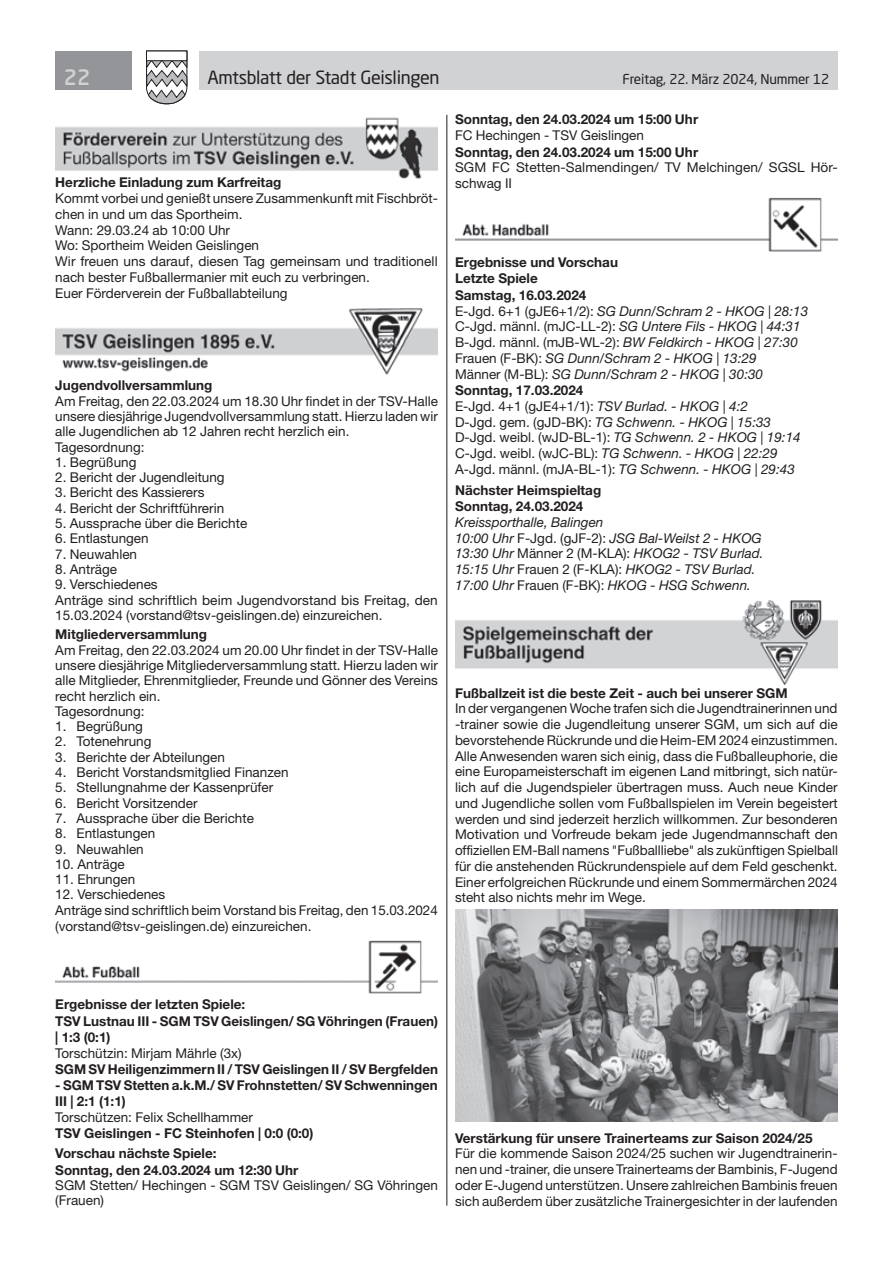
<style>
.page{position:relative;width:893px;height:1263px;background:#fff}
.page>*{position:absolute;margin:0;border:0;box-sizing:border-box;transform-origin:0 0}
.t1{font:500 21px "Neo Sans Std";color:#d1d2d4}
.t2{font:18px "Neo Sans Std";letter-spacing:-.02em;color:#231f20}
.t3{font:13.5px/15.8px "Helvetica Neue LT Std";color:#231f20}
.t4{font:italic 13.5px/15.9px "Helvetica Neue LT Std";color:#231f20}
.t5{font:700 13.5px/16.4px "Helvetica Neue LT Std";color:#231f20}
.t6{font:13.5px "Neo Sans Std";letter-spacing:-.015em;color:#231f20}
.s1{font-weight:700;font-style:normal}
.s2{font-style:normal}
</style>
<div class="page">
<div style="left:199px;top:51px;width:639px;height:38px;background:#d1d2d4"></div>
<div style="left:55px;top:51px;width:77px;height:38px;background:#939598"></div>
<svg style="left:146px;top:50px;width:42px;height:55px"></svg>
<div style="left:146px;top:51px;width:41px;height:10px;background:#fff;border:1px solid #231f20"></div>
<hr style="left:446px;top:115px;width:1px;height:1090px;background:#231f20">
<img style="left:55px;top:117px;width:383px;height:62px">
<img style="left:55px;top:308px;width:383px;height:67px">
<img style="left:55px;top:940px;width:383px;height:54px">
<img style="left:455px;top:198px;width:383px;height:53px">
<img style="left:455px;top:600px;width:383px;height:85px">
<img style="left:455px;top:910px;width:383px;height:212px">
<h1 class="t1" style="left:64px;top:64px;width:28px">22</h1>
<h2 class="t2" style="left:207px;top:66px;width:234px">Amtsblatt der Stadt Geislingen</h2>
<p class="t6" style="left:622px;top:71px;width:208px">Freitag, 22. März 2024, Nummer 12</p>
<p class="t5" style="left:55px;top:174px;width:228px">Herzliche Einladung zum Karfreitag</p>
<p class="t3" style="left:55px;top:190px;width:384px">Kommt vorbei und genießt unsere Zusammenkunft mit Fischbröt&shy;chen in und um das Sportheim.<br>Wann: 29.03.24 ab 10:00 Uhr<br>Wo: Sportheim Weiden Geislingen<br>Wir freuen uns darauf, diesen Tag gemeinsam und traditionell nach bester Fußballermanier mit euch zu verbringen.<br>Euer Förderverein der Fußballabteilung</p>
<p class="t5" style="left:55px;top:377px;width:159px">Jugendvollversammlung</p>
<p class="t3" style="left:55px;top:393px;width:384px;line-height:15.3px">Am Freitag, den 22.03.2024 um 18.30 Uhr findet in der TSV-Halle unsere diesjährige Jugendvollversammlung statt. Hierzu laden wir alle Jugendlichen ab 12 Jahren recht herzlich ein.<br>Tagesordnung:</p>
<p class="t3" style="left:55px;top:454px;width:83px">1. Begrüßung</p>
<p class="t3" style="left:55px;top:469px;width:171px">2. Bericht der Jugendleitung</p>
<p class="t3" style="left:55px;top:484px;width:151px">3. Bericht des Kassierers</p>
<p class="t3" style="left:55px;top:500px;width:170px">4. Bericht der Schriftführerin</p>
<p class="t3" style="left:55px;top:515px;width:194px">5. Aussprache über die Berichte</p>
<p class="t3" style="left:55px;top:530px;width:95px">6. Entlastungen</p>
<p class="t3" style="left:55px;top:546px;width:83px">7. Neuwahlen</p>
<p class="t3" style="left:55px;top:561px;width:63px">8. Anträge</p>
<p class="t3" style="left:55px;top:576px;width:384px;line-height:15.3px">9. Verschiedenes<br>Anträge sind schriftlich beim Jugendvorstand bis Freitag, den<br>15.03.2024 (vorstand@tsv-geislingen.de) einzureichen.</p>
<p class="t5" style="left:55px;top:626px;width:153px">Mitgliederversammlung</p>
<p class="t3" style="left:55px;top:642px;width:384px;line-height:15.3px">Am Freitag, den 22.03.2024 um 20.00 Uhr findet in der TSV-Halle unsere diesjährige Mitgliederversammlung statt. Hierzu laden wir alle Mitglieder, Ehrenmitglieder, Freunde und Gönner des Vereins recht herzlich ein.<br>Tagesordnung:</p>
<p class="t3" style="left:55px;top:718px;width:89px">1. Begrüßung</p>
<p class="t3" style="left:55px;top:734px;width:98px">2. Totenehrung</p>
<p class="t3" style="left:55px;top:749px;width:171px">3. Berichte der Abteilungen</p>
<p class="t3" style="left:55px;top:764px;width:235px">4. Bericht Vorstandsmitglied Finanzen</p>
<p class="t3" style="left:55px;top:779px;width:220px">5. Stellungnahme der Kassenprüfer</p>
<p class="t3" style="left:55px;top:795px;width:144px">6. Bericht Vorsitzender</p>
<p class="t3" style="left:55px;top:810px;width:200px">7. Aussprache über die Berichte</p>
<p class="t3" style="left:55px;top:825px;width:102px">8. Entlastungen</p>
<p class="t3" style="left:55px;top:841px;width:90px">9. Neuwahlen</p>
<p class="t3" style="left:55px;top:856px;width:71px">10. Anträge</p>
<p class="t3" style="left:55px;top:871px;width:81px">11. Ehrungen</p>
<p class="t3" style="left:55px;top:887px;width:384px">12. Verschiedenes<br>Anträge sind schriftlich beim Vorstand bis Freitag, den 15.03.2024 (vorstand@tsv-geislingen.de) einzureichen.</p>
<p class="t5" style="left:455px;top:111px;width:245px">Sonntag, den 24.03.2024 um 15:00 Uhr</p>
<p class="t3" style="left:455px;top:127px;width:190px">FC Hechingen - TSV Geislingen</p>
<p class="t5" style="left:455px;top:143px;width:245px">Sonntag, den 24.03.2024 um 15:00 Uhr</p>
<p class="t3" style="left:455px;top:160px;width:384px">SGM FC Stetten-Salmendingen/ TV Melchingen/ SGSL Hör&shy;schwag II</p>
<p class="t4" style="left:455px;top:254px;width:355px"><span class="s1">Ergebnisse und Vorschau<br>Letzte Spiele<br>Samstag, 16.03.2024<br></span><span class="s2">E-Jgd. 6+1 (gJE6+1/2):</span> SG Dunn/Schram 2 - HKOG | 28:13<br><span class="s2">C-Jgd. männl. (mJC-LL-2):</span> SG Untere Fils - HKOG | 44:31<br><span class="s2">B-Jgd. männl. (mJB-WL-2):</span> BW Feldkirch - HKOG | 27:30<br><span class="s2">Frauen (F-BK):</span> SG Dunn/Schram 2 - HKOG | 13:29<br><span class="s2">Männer (M-BL):</span> SG Dunn/Schram 2 - HKOG | 30:30<br><span class="s1">Sonntag, 17.03.2024<br></span><span class="s2">E-Jgd. 4+1 (gJE4+1/1):</span> TSV Burlad. - HKOG | 4:2<br><span class="s2">D-Jgd. gem. (gJD-BK):</span> TG Schwenn. - HKOG | 15:33<br><span class="s2">D-Jgd. weibl. (wJD-BL-1):</span> TG Schwenn. 2 - HKOG | 19:14<br><span class="s2">C-Jgd. weibl. (wJC-BL):</span> TG Schwenn. - HKOG | 22:29<br><span class="s2">A-Jgd. männl. (mJA-BL-1):</span> TG Schwenn. - HKOG | 29:43</p>
<p class="t5" style="left:455px;top:481px;width:148px">Nächster Heimspieltag<br>Sonntag, 24.03.2024</p>
<p class="t4" style="left:455px;top:514px;width:310px">Kreissporthalle, Balingen<br>10:00 Uhr <span class="s2">F-Jgd. (gJF-2):</span> JSG Bal-Weilst 2 - HKOG 13:30 Uhr <span class="s2">Männer 2 (M-KLA):</span> HKOG2 - TSV Burlad.<br>15:15 Uhr <span class="s2">Frauen 2 (F-KLA):</span> HKOG2 - TSV Burlad.<br>17:00 Uhr <span class="s2">Frauen (F-BK):</span> HKOG - HSG Schwenn.</p>
<p class="t5" style="left:455px;top:684px;width:334px">Fußballzeit ist die beste Zeit - auch bei unserer SGM</p>
<p class="t3" style="left:455px;top:700px;width:385px;text-align:justify">In der vergangenen Woche trafen sich die Jugendtrainerinnen und -trainer sowie die Jugendleitung unserer SGM, um sich auf die bevorstehende Rückrunde und die Heim-EM 2024 einzustimmen.<br>Alle Anwesenden waren sich einig, dass die Fußballeuphorie, die eine Europameisterschaft im eigenen Land mitbringt, sich natür&shy;lich auf die Jugendspieler übertragen muss. Auch neue Kinder und Jugendliche sollen vom Fußballspielen im Verein begeistert werden und sind jederzeit herzlich willkommen. Zur besonderen Motivation und Vorfreude bekam jede Jugendmannschaft den offiziellen EM-Ball namens "Fußballliebe" als zukünftigen Spielball für die anstehenden Rückrundenspiele auf dem Feld geschenkt.<br>Einer erfolgreichen Rückrunde und einem Sommermärchen 2024 steht also nichts mehr im Wege.</p>
<p class="t5" style="left:55px;top:996px;width:384px">Ergebnisse der letzten Spiele:<br>TSV Lustnau III - SGM TSV Geislingen/ SG Vöhringen (Frauen) | 1:3 (0:1)</p>
<p class="t3" style="left:55px;top:1045px;width:188px">Torschützin: Mirjam Mährle (3x)</p>
<p class="t5" style="left:55px;top:1060px;width:384px">SGM SV Heiligenzimmern II / TSV Geislingen II / SV Bergfelden</p>
<p class="t5" style="left:55px;top:1077px;width:384px">- SGM TSV Stetten a.k.M./ SV Frohnstetten/ SV Schwenningen<br>III | 2:1 (1:1)</p>
<p class="t3" style="left:55px;top:1109px;width:199px">Torschützen: Felix Schellhammer</p>
<p class="t5" style="left:55px;top:1122px;width:260px;line-height:20.4px">TSV Geislingen - FC Steinhofen | 0:0 (0:0)<br>Vorschau nächste Spiele:</p>
<p class="t5" style="left:55px;top:1161px;width:245px">Sonntag, den 24.03.2024 um 12:30 Uhr</p>
<p class="t3" style="left:55px;top:1177px;width:384px">SGM Stetten/ Hechingen - SGM TSV Geislingen/ SG Vöhringen (Frauen)</p>
<p class="t5" style="left:455px;top:1129px;width:359px">Verstärkung für unsere Trainerteams zur Saison 2024/25</p>
<p class="t3" style="left:455px;top:1145px;width:384px;text-align:justify">Für die kommende Saison 2024/25 suchen wir Jugendtrainerin&shy;nen und -trainer, die unsere Trainerteams der Bambinis, F-Jugend oder E-Jugend unterstützen. Unsere zahlreichen Bambinis freuen sich außerdem über zusätzliche Trainergesichter in der laufenden</p>
</div>
